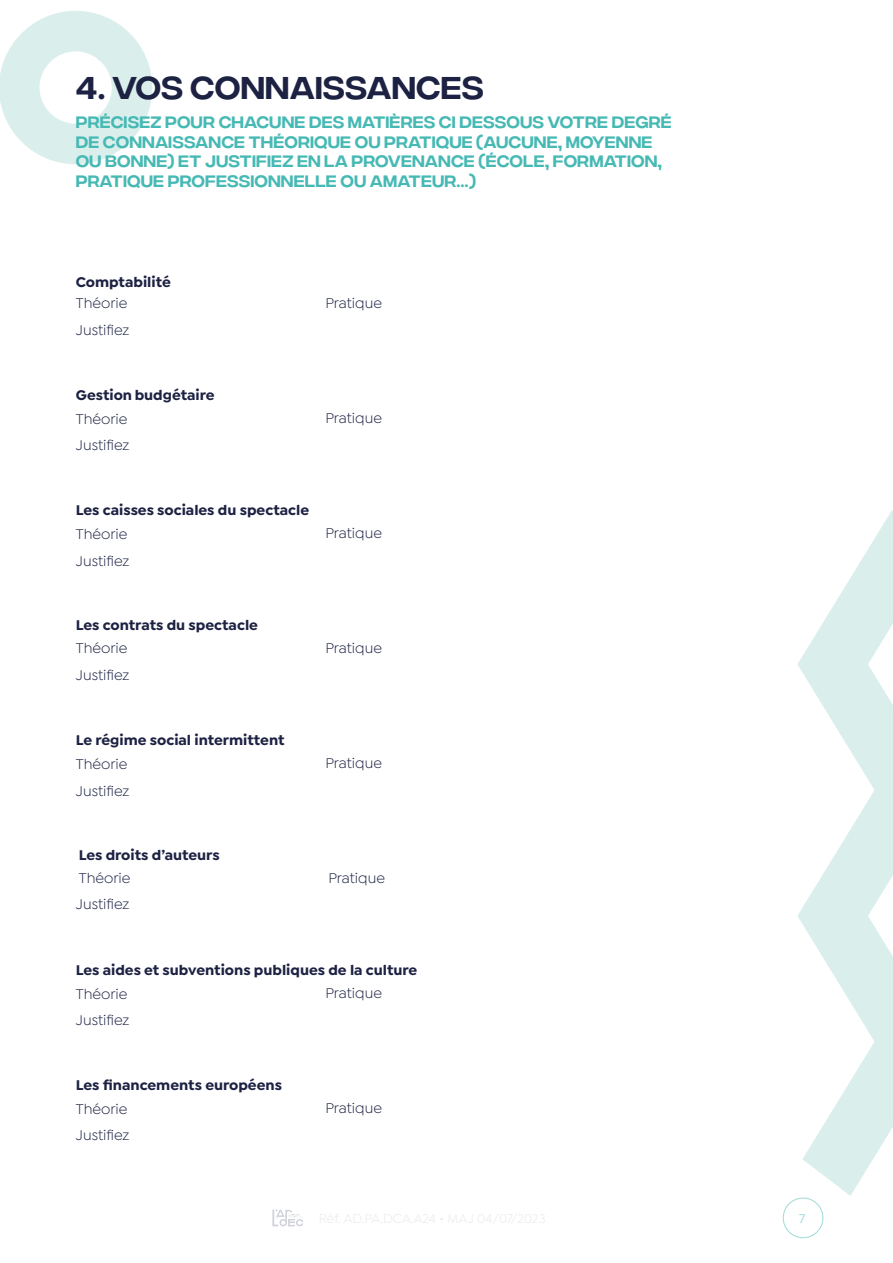
<style>
.page{position:relative;width:893px;height:1263px;background:#fff}
.page>*{position:absolute;margin:0;border:0;box-sizing:border-box;transform-origin:0 0}
.t1{font:31.5px "Integral CF";letter-spacing:.01em;color:#1d2243}
.t2{font:16.5px/19.8px "Integral CF";letter-spacing:.01em;color:#47b9b4}
.t3{font:15px "Isidora Sans";color:#1d2243}
.t4{font:700 15px "Isidora Sans";color:#1d2243}
.t5{font:500 13.5px "Isidora Sans";color:#9edbd7}
</style>
<div class="page">
<svg style="left:783px;top:510px;width:110px;height:703px"></svg>
<svg style="left:272px;top:1209px;width:31px;height:17px"></svg>
<div style="left:783px;top:1198px;width:40px;height:40px;border:1px solid #9edbd7;border-radius:50%"></div>
<svg style="left:0;top:11px;width:153px;height:153px"></svg>
<h1 class="t1" style="left:76px;top:71px;width:410px">4. VOS CONNAISSANCES</h1>
<p class="t2" style="left:76px;top:113px;width:598px">PRÉCISEZ POUR CHACUNE DES MATIÈRES CI DESSOUS VOTRE DEGRÉ DE CONNAISSANCE THÉORIQUE OU PRATIQUE (AUCUNE, MOYENNE OU BONNE) ET JUSTIFIEZ EN LA PROVENANCE (ÉCOLE, FORMATION, PRATIQUE PROFESSIONNELLE OU AMATEUR…)</p>
<p class="t4" style="left:76px;top:272px;width:96px">Comptabilité</p>
<p class="t3" style="left:76px;top:321px;width:55px">Justifiez</p>
<p class="t3" style="left:76px;top:295px;width:53px">Théorie</p>
<p class="t3" style="left:325px;top:295px;width:58px">Pratique</p>
<p class="t4" style="left:76px;top:386px;width:140px">Gestion budgétaire</p>
<p class="t3" style="left:76px;top:436px;width:55px">Justifiez</p>
<p class="t3" style="left:76px;top:411px;width:53px">Théorie</p>
<p class="t3" style="left:325px;top:410px;width:58px">Pratique</p>
<p class="t4" style="left:76px;top:501px;width:235px">Les caisses sociales du spectacle</p>
<p class="t3" style="left:76px;top:553px;width:55px">Justifiez</p>
<p class="t3" style="left:76px;top:526px;width:53px">Théorie</p>
<p class="t3" style="left:325px;top:525px;width:58px">Pratique</p>
<p class="t4" style="left:76px;top:616px;width:184px">Les contrats du spectacle</p>
<p class="t3" style="left:76px;top:666px;width:55px">Justifiez</p>
<p class="t3" style="left:76px;top:640px;width:53px">Théorie</p>
<p class="t3" style="left:325px;top:640px;width:58px">Pratique</p>
<p class="t4" style="left:76px;top:731px;width:210px">Le régime social intermittent</p>
<p class="t3" style="left:76px;top:782px;width:55px">Justifiez</p>
<p class="t3" style="left:76px;top:756px;width:53px">Théorie</p>
<p class="t3" style="left:325px;top:755px;width:58px">Pratique</p>
<p class="t4" style="left:79px;top:846px;width:142px">Les droits d’auteurs</p>
<p class="t3" style="left:76px;top:895px;width:55px">Justifiez</p>
<p class="t3" style="left:79px;top:870px;width:53px">Théorie</p>
<p class="t3" style="left:328px;top:870px;width:58px">Pratique</p>
<p class="t4" style="left:76px;top:960px;width:343px">Les aides et subventions publiques de la culture</p>
<p class="t3" style="left:76px;top:1012px;width:55px">Justifiez</p>
<p class="t3" style="left:76px;top:986px;width:53px">Théorie</p>
<p class="t3" style="left:325px;top:984px;width:58px">Pratique</p>
<p class="t4" style="left:76px;top:1075px;width:208px">Les financements européens</p>
<p class="t3" style="left:76px;top:1127px;width:55px">Justifiez</p>
<p class="t3" style="left:76px;top:1101px;width:53px">Théorie</p>
<p class="t3" style="left:325px;top:1099px;width:58px">Pratique</p>
<p class="t5" style="left:799px;top:1210px;width:8px">7</p>
</div>
